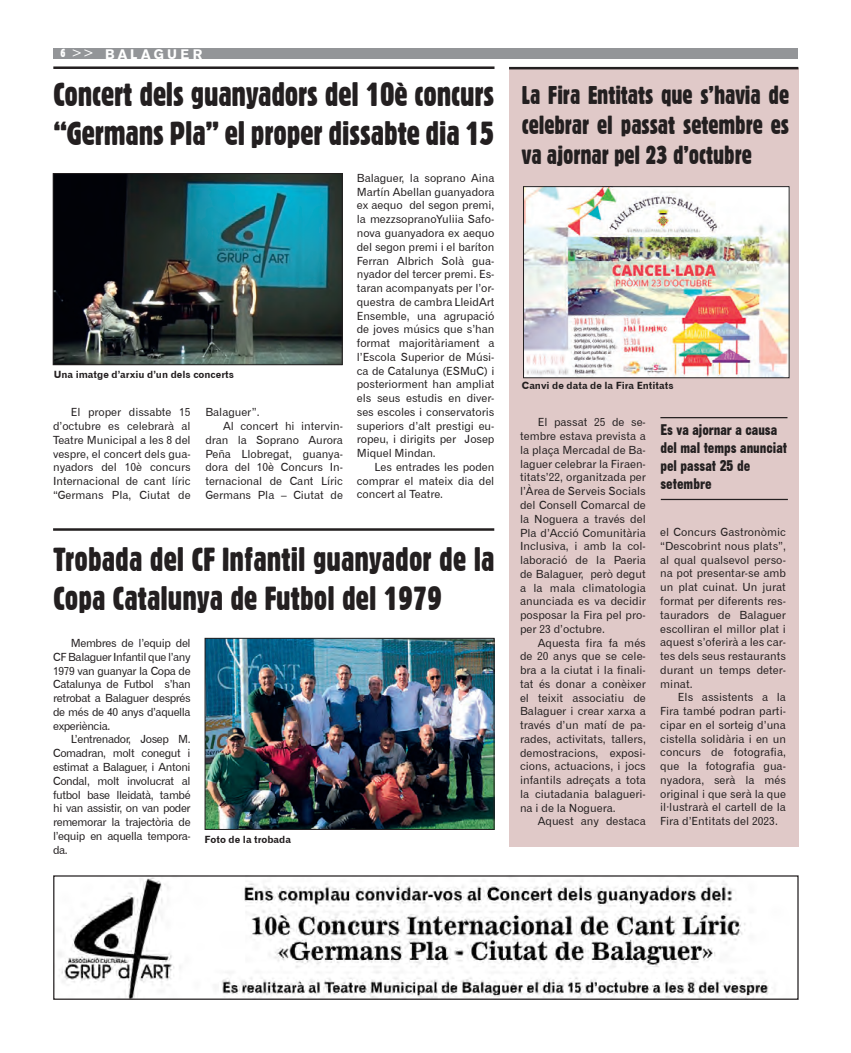
<style>
.page{position:relative;width:851px;height:1053px;background:#fff}
.page>*{position:absolute;margin:0;border:0;box-sizing:border-box;transform-origin:0 0}
.t1{font:32.5px/39px "Gothic 821 Condensed BT";letter-spacing:-.005em;color:#231f20}
.t2{font:25px/30px "Gothic 821 Condensed BT";letter-spacing:-.005em;color:#231f20;text-align:justify}
.t3{font:15px/18px "Gothic No 13 BT";color:#231f20}
.t4{font:13.75px "Gothic 725 BT Black A";letter-spacing:.25em;color:#fff}
.t5{font:11.25px/13.8px "Gothic 720 BT Roman B";letter-spacing:-.005em;color:#231f20;text-align:justify}
.t6{font:10px "Gothic 720 BT Bold B";color:#231f20}
.s1{font-family:"Gothic 821 Condensed BT";font-size:11.25px}
.s2{font-family:"Gothic 720 BT Roman B"}
</style>
<div class="page">
<div style="left:53px;top:48px;width:744px;height:10px;background:#939598"></div>
<hr style="left:53px;top:66px;width:441px;height:3px;background:#231f20">
<img style="left:55px;top:175px;width:285px;height:188px">
<div style="left:53px;top:173px;width:289px;height:192px;border:1px solid #231f20"></div>
<hr style="left:53px;top:528px;width:441px;height:2px;background:#231f20">
<div style="left:509px;top:68px;width:289px;height:778px;background:#e0c9c8"></div>
<hr style="left:509px;top:67px;width:289px;height:2px;background:#231f20">
<img style="left:525px;top:188px;width:262px;height:188px">
<div style="left:523px;top:186px;width:266px;height:192px;border:1px solid #231f20"></div>
<hr style="left:660px;top:417px;width:127px;height:1px;background:#231f20">
<hr style="left:660px;top:499px;width:127px;height:1px;background:#231f20">
<img style="left:58px;top:877px;width:711px;height:120px">
<img style="left:207px;top:640px;width:285px;height:187px">
<div style="left:205px;top:638px;width:289px;height:191px;border:1px solid #231f20"></div>
<p class="t4" style="left:61px;top:45px;width:143px"><span class="s1">6</span> <span class="s2">&gt;&gt;</span> BALAGUER</p>
<p class="t1" style="left:53px;top:75px;width:442px">Concert dels guanyadors del 10è concurs “Germans Pla” el proper dissabte dia 15</p>
<p class="t6" style="left:54px;top:368px;width:182px">Una imatge d’arxiu d’un dels concerts</p>
<p class="t5" style="left:53px;top:405px;width:139px;text-indent:18px">El proper dissabte 15 d’octubre es celebrarà al Teatre Municipal a les 8 del vespre, el concert dels gua&shy;nyadors del 10è concurs Internacional de cant líric “Germans Pla, Ciutat de</p>
<p class="t5" style="left:205px;top:405px;width:56px">Balaguer”.</p>
<p class="t5" style="left:205px;top:419px;width:139px;text-indent:18px">Al concert hi intervin&shy;dran la Soprano Aurora Peña Llobregat, guanya&shy;dora del 10è Concurs In&shy;ternacional de Cant Líric Germans Pla – Ciutat de</p>
<p class="t5" style="left:357px;top:171px;width:139px">Balaguer, la soprano Aina Martín Abellan guanyadora ex aequo del segon premi, la mezzsopranoYuliia Safo&shy;nova guanyadora ex aequo del segon premi i el baríton Ferran Albrich Solà gua&shy;nyador del tercer premi. Es&shy;taran acompanyats per l’or&shy;questra de cambra LleidArt Ensemble, una agrupació de joves músics que s’han format majoritàriament a l’Escola Superior de Músi&shy;ca de Catalunya (ESMuC) i posteriorment han ampliat els seus estudis en diver&shy;ses escoles i conservatoris superiors d’alt prestigi eu&shy;ropeu, i dirigits per Josep Miquel Mindan.</p>
<p class="t5" style="left:357px;top:460px;width:139px;text-indent:18px">Les entrades les poden comprar el mateix dia del concert al Teatre.</p>
<p class="t1" style="left:53px;top:540px;width:442px">Trobada del CF Infantil guanyador de la<br>Copa Catalunya de Futbol del 1979</p>
<p class="t5" style="left:53px;top:636px;width:139px;text-indent:18px">Membres de l’equip del CF Balaguer Infantil que l’any 1979 van guanyar la Copa de Catalunya de Futbol s’han retrobat a Balaguer després de més de 40 anys d’aquella experiència.</p>
<p class="t5" style="left:53px;top:732px;width:139px;text-indent:18px">L’entrenador, Josep M.<br>Comadran, molt conegut i estimat a Balaguer, i Antoni Condal, molt involucrat al futbol base lleidatà, també hi van assistir, on van poder rememorar la trajectòria de l’equip en aquella tempora&shy;da.</p>
<p class="t6" style="left:204px;top:832px;width:88px">Foto de la trobada</p>
<p class="t2" style="left:521px;top:80px;width:269px">La Fira Entitats que s’havia de celebrar el passat setembre es va ajornar pel 23 d’octubre</p>
<p class="t6" style="left:522px;top:379px;width:153px">Canvi de data de la Fira Entitats</p>
<p class="t5" style="left:520px;top:415px;width:127px;text-indent:18px">El passat 25 de se&shy;tembre estava prevista a la plaça Mercadal de Ba&shy;laguer celebrar la Firaen&shy;titats’22, organitzada per l’Àrea de Serveis Socials del Consell Comarcal de la Noguera a través del Pla d’Acció Comunitària Inclusiva, i amb la col· laboració de la Paeria de Balaguer, però degut a la mala climatologia anunciada es va decidir posposar la Fira pel pro&shy;per 23 d’octubre.</p>
<p class="t5" style="left:520px;top:635px;width:127px;text-indent:18px">Aquesta fira fa més de 20 anys que se cele&shy;bra a la ciutat i la finali&shy;tat és donar a conèixer el teixit associatiu de Balaguer i crear xarxa a través d’un matí de pa&shy;rades, activitats, tallers, demostracions, exposi&shy;cions, actuacions, i jocs infantils adreçats a tota la ciutadania balagueri&shy;na i de la Noguera.</p>
<p class="t5" style="left:537px;top:814px;width:110px">Aquest any destaca</p>
<p class="t3" style="left:660px;top:420px;width:128px">Es va ajornar a causa del mal temps anunciat pel passat 25 de</p>
<p class="t3" style="left:660px;top:474px;width:53px">setembre</p>
<p class="t5" style="left:660px;top:525px;width:127px">el Concurs Gastronòmic “Descobrint nous plats”, al qual qualsevol perso&shy;na pot presentar-se amb un plat cuinat. Un jurat format per diferents res&shy;tauradors de Balaguer escolliran el millor plat i aquest s’oferirà a les car&shy;tes dels seus restaurants durant un temps deter&shy;minat.</p>
<p class="t5" style="left:660px;top:690px;width:127px;text-indent:18px">Els assistents a la Fira també podran parti&shy;cipar en el sorteig d’una cistella solidària i en un concurs de fotografia, que la fotografia gua&shy;nyadora, serà la més original i que serà la que il·lustrarà el cartell de la Fira d’Entitats del 2023.</p>
</div>
